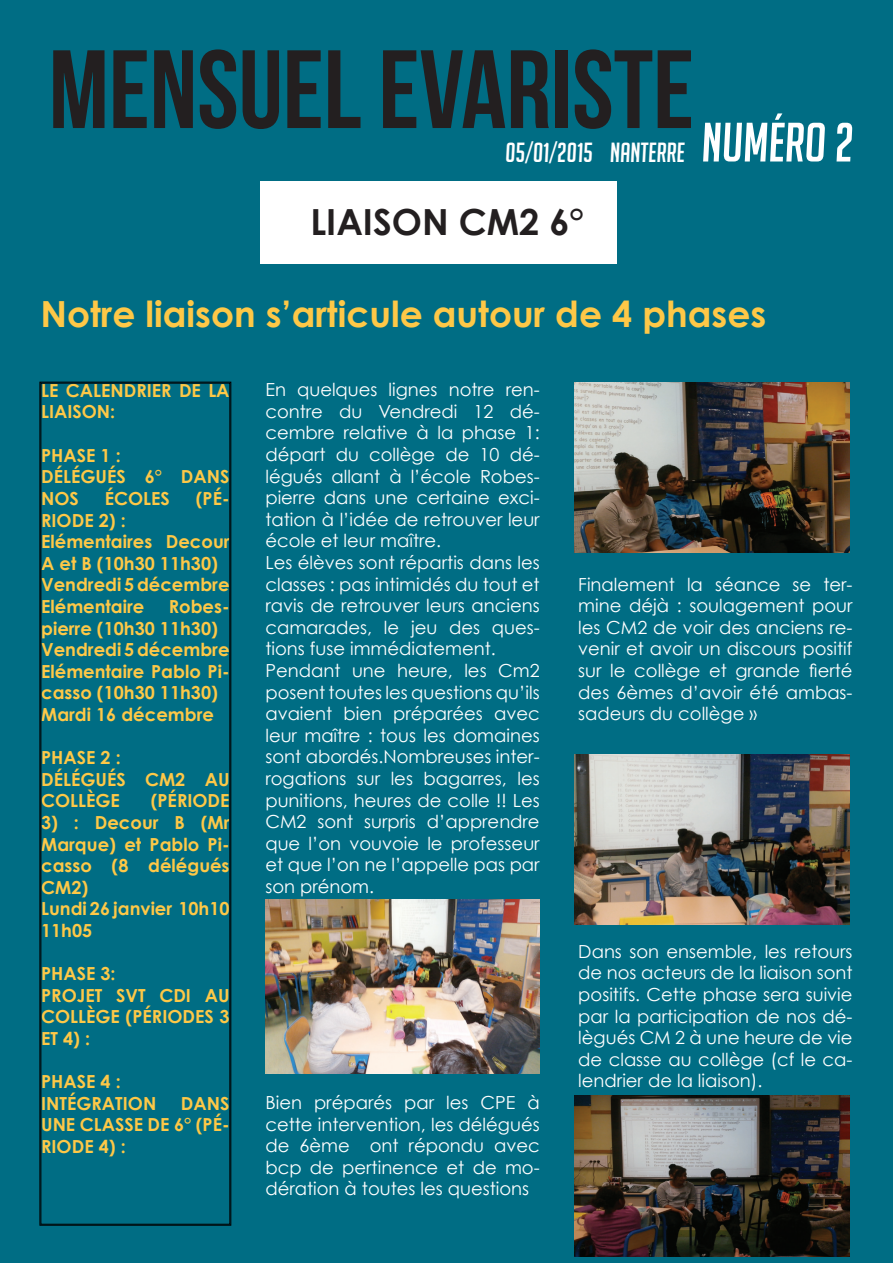
<style>
.page{position:relative;width:893px;height:1263px;background:#006d84}
.page>*{position:absolute;margin:0;border:0;box-sizing:border-box;transform-origin:0 0}
.t1{font:111px "Bebas Neue";color:#231f20}
.t2{font:700 36px "Century Gothic";color:#fec847}
.t3{font:700 36px "Century Gothic";color:#231f20}
.t4{font:italic 27px "Big Noodle Titling";color:#fff}
.t5{font:18px/21.6px "Century Gothic";color:#fff;text-align:justify}
.t6{font:700 18px/21.6px "Century Gothic";color:#fec847}
.s1{font-size:54px}
</style>
<div class="page">
<svg style="left:39px;top:382px;width:192px;height:844px"></svg>
<div style="left:41px;top:383px;width:189px;height:841px;border:1px solid #000"></div>
<div style="left:260px;top:182px;width:357px;height:82px;background:#fff"></div>
<img style="left:265px;top:899px;width:275px;height:174px">
<img style="left:575px;top:383px;width:274px;height:170px">
<img style="left:575px;top:755px;width:274px;height:170px">
<img style="left:575px;top:1095px;width:274px;height:161px">
<h1 class="t1" style="left:49px;top:29px;width:647px">MENSUEL EVARISTE</h1>
<h3 class="t4" style="left:506px;top:137px;width:350px">05/01/2015 NANTERRE <span class="s1">NUMÉRO 2</span></h3>
<h2 class="t3" style="left:310px;top:199px;width:275px">LIAISON CM2 6°</h2>
<h2 class="t2" style="left:40px;top:291px;width:727px">N otre liaison s’articule autour de 4 phases</h2>
<p class="t6" style="left:41px;top:379px;width:190px">Le calendrier de la liaison:</p>
<p class="t6" style="left:41px;top:444px;width:188px">Phase 1 :<br>Délégués 6° dans nos</p>
<p class="t6" style="left:105px;top:487px;width:22px">écoles</p>
<p class="t6" style="left:196px;top:487px;width:35px">(Pé-</p>
<p class="t6" style="left:41px;top:509px;width:190px;text-indent:58px">2) :<br>Elémentaires Decour<br>A et B (10h30 11h30)<br>Vendredi 5 décembre<br>Elémentaire</p>
<p class="t6" style="left:41px;top:509px;width:22px">riode</p>
<p class="t6" style="left:41px;top:595px;width:190px;text-indent:128px">Robes&shy;pierre (10h30 11h30)<br>Vendredi 5 décembre<br>Elémentaire Pablo Pi&shy;casso (10h30 11h30)<br>Mardi 16 décembre</p>
<p class="t6" style="left:41px;top:746px;width:190px">Phase 2 :<br>Délégués CM2 au coll</p>
<p class="t6" style="left:86px;top:789px;width:22px">ège</p>
<p class="t6" style="left:151px;top:789px;width:48px">(Période</p>
<p class="t6" style="left:41px;top:811px;width:190px">3) : Decour B (Mr<br>Marque) et Pablo Pi&shy;casso (8 délégués<br>CM2)<br>Lundi 26 janvier 10h10<br>11h05</p>
<p class="t6" style="left:41px;top:962px;width:76px">Phase 3:<br>Projet</p>
<p class="t6" style="left:116px;top:984px;width:115px">SVT CDI au</p>
<p class="t6" style="left:41px;top:1005px;width:12px">coll</p>
<p class="t6" style="left:86px;top:1005px;width:88px">ège (périodes</p>
<p class="t6" style="left:219px;top:1005px;width:12px">3</p>
<p class="t6" style="left:41px;top:1027px;width:50px">et 4) :</p>
<p class="t6" style="left:41px;top:1070px;width:117px">Phase 4 : intégratio n</p>
<p class="t6" style="left:181px;top:1092px;width:49px">dans</p>
<p class="t6" style="left:41px;top:1113px;width:84px">une classe</p>
<p class="t6" style="left:148px;top:1113px;width:83px">de 6° (pé-</p>
<p class="t6" style="left:41px;top:1135px;width:22px">riode</p>
<p class="t6" style="left:99px;top:1135px;width:29px">4) :</p>
<p class="t5" style="left:265px;top:379px;width:276px;text-align:left">En quelques lignes notre ren&shy;contre du Vendredi 12 dé&shy;cembre relative à la phase 1: départ du collège de 10 dé&shy;légués allant à l’école Robes&shy;pierre dans une certaine exci&shy;tation à l’idée de retrouver leur école et leur maître.<br>Les élèves sont répartis dans les classes : pas intimidés du tout et ravis de retrouver leurs anciens camarades, le jeu des ques&shy;tions fuse immédiatement.<br>Pendant une heure, les Cm2 posent toutes les questions qu’ils avaient bien préparées avec leur maître : tous les domaines sont abordés.Nombreuses inter&shy;rogations sur les bagarres, les punitions, heures de colle !! Les<br>CM2 sont surpris d’apprendre que l’on vouvoie le professeur et que l’on ne l’appelle pas par son prénom.</p>
<p class="t5" style="left:265px;top:1091px;width:276px">Bien préparés par les CPE à cette intervention, les délégués de 6ème ont répondu avec bcp de pertinence et de mo&shy;dération à toutes les questions</p>
<p class="t5" style="left:578px;top:573px;width:276px">Finalement la séance se ter&shy;mine déjà : soulagement pour les CM2 de voir des anciens re&shy;venir et avoir un discours positif sur le collège et grande fierté des 6èmes d’avoir été ambas&shy;sadeurs du collège »</p>
<p class="t5" style="left:578px;top:940px;width:276px">Dans son ensemble, les retours de nos acteurs de la liaison sont positifs. Cette phase sera suivie par la participation de nos dé&shy;lègués CM 2 à une heure de vie de classe au collège (cf le ca&shy;lendrier de la liaison).</p>
</div>
